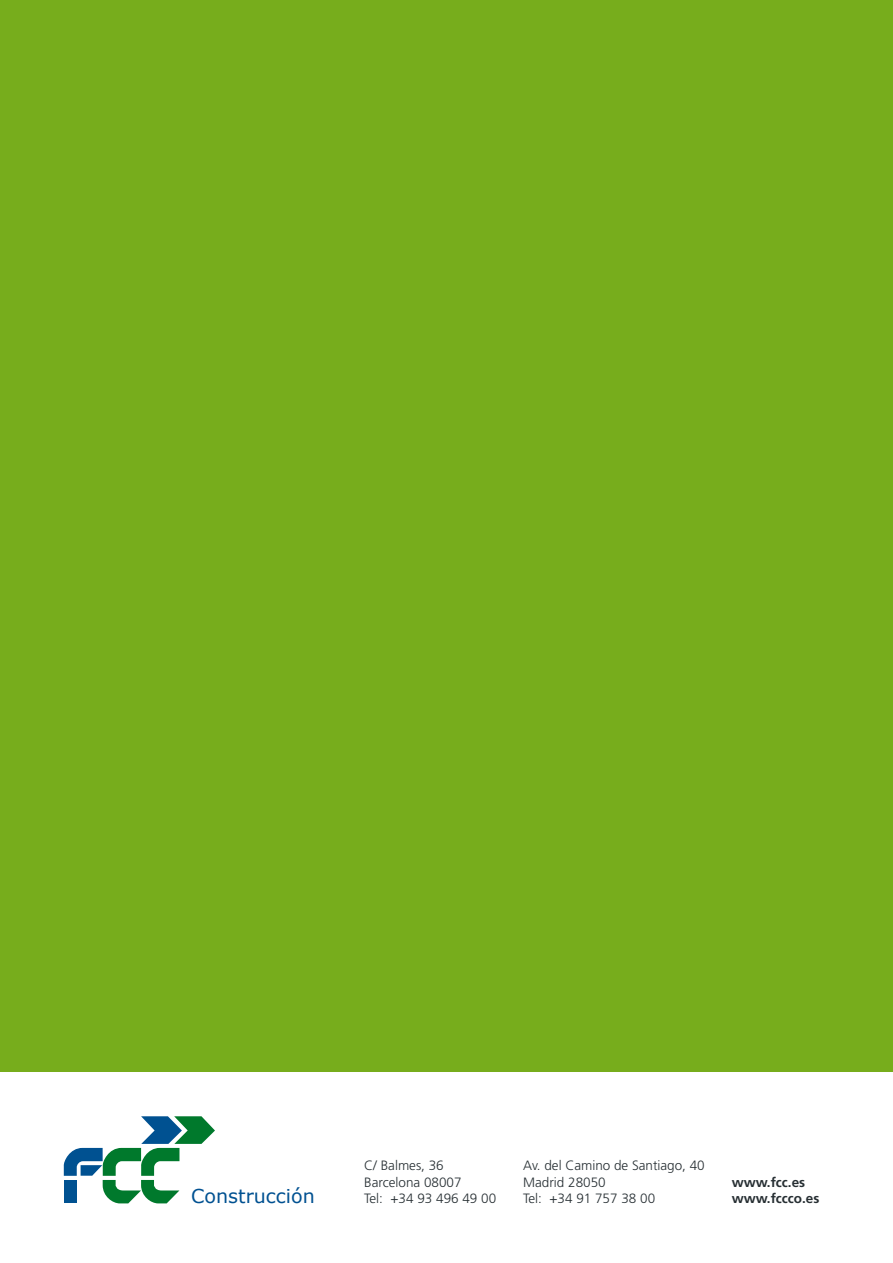
<style>
.page{position:relative;width:893px;height:1263px;background:#77ad1c}
.page>*{position:absolute;margin:0;border:0;box-sizing:border-box;transform-origin:0 0}
.t1{font:19.05px "Verdana";color:#005191}
.t2{font:300 13.5px/16.5px "Frutiger";color:#272f33}
.t3{font:700 13.5px "Frutiger";color:#272f33}
</style>
<div class="page">
<div style="left:0;top:1073px;width:893px;height:190px;background:#fff"></div>
<svg style="left:63px;top:1116px;width:152px;height:87px"></svg>
<p class="t2" style="left:364px;top:1158px;width:133px">C/ Balmes, 36<br>Barcelona 08007<br>Tel: +34 93 496 49 00</p>
<p class="t2" style="left:523px;top:1158px;width:183px">Av. del Camino de Santiago, 40<br>Madrid 28050<br>Tel: +34 91 757 38 00</p>
<p class="t3" style="left:732px;top:1174px;width:75px">www.fcc.es</p>
<h1 class="t1" style="left:191px;top:1184px;width:125px">Construcción</h1>
<p class="t3" style="left:732px;top:1191px;width:89px">www.fccco.es</p>
</div>
